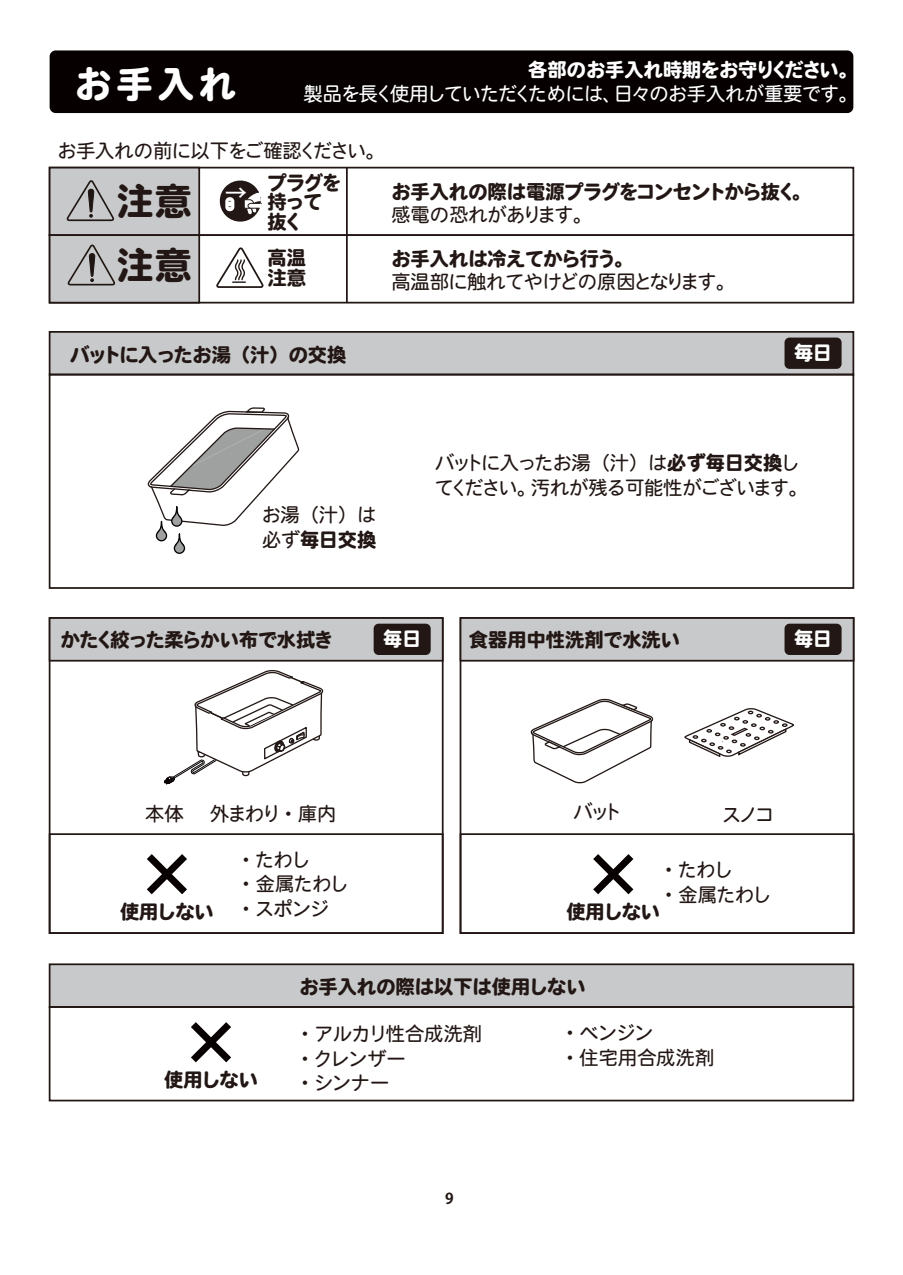
<style>
.page{position:relative;width:903px;height:1275px;background:#fff}
.page>*{position:absolute;margin:0;border:0;box-sizing:border-box;transform-origin:0 0}
.t1{font:36.75px "Heisei Maru Go Std W8";color:#fff}
.t2{font:36.75px/63.2px "Heisei Maru Go Std W8";color:#221714}
.t3{font:500 21.88px "Koz Go Pro";color:#fff}
.t4{font:19.25px/24.5px "Heisei Maru Go Std W4";letter-spacing:-.03em;color:#221714}
.t5{font:19.25px/19.2px "Heisei Maru Go Std W8";letter-spacing:-.02em;color:#221714}
.t6{font:19.25px/24.5px "Heisei Maru Go Std W4";letter-spacing:-.085em;color:#221714}
.t7{font:19.25px "Heisei Maru Go Std W4";letter-spacing:-.06em;color:#fff}
.t8{font:19.25px "Heisei Maru Go Std W8";color:#221714}
.t9{font:19.25px/24.5px "Heisei Maru Go Std W4";color:#221714}
.t10{font:19.25px "Heisei Maru Go Std W8";color:#fff}
.t11{font:19.25px "Heisei Maru Go Std W8";letter-spacing:-.045em;color:#221714}
.t12{font:19.25px/19.2px "Heisei Maru Go Std W8";letter-spacing:-.08em;color:#221714}
.t13{font:19.25px "Heisei Maru Go Std W8";letter-spacing:-.02em;color:#fff}
.t14{font:700 14.88px "Koz Go Pro";color:#221714}
.s1{font-family:"Heisei Maru Go Std W4"}
.s2{font-family:"Heisei Maru Go Std W8"}
</style>
<div class="page">
<div style="left:50px;top:50px;width:803px;height:63px;background:#060001;border-radius:6px"></div>
<div style="left:49px;top:963px;width:805px;height:45px;background:#c8c9ca;border:2px solid #221714"></div>
<div style="left:49px;top:1006px;width:805px;height:95px;border:2px solid #221714"></div>
<svg style="left:191px;top:1022px;width:40px;height:41px"></svg>
<div style="left:49px;top:331px;width:805px;height:44px;background:#c8c9ca;border:2px solid #221714"></div>
<div style="left:49px;top:374px;width:805px;height:215px;border:2px solid #221714"></div>
<svg style="left:164px;top:670px;width:159px;height:115px"></svg>
<svg style="left:530px;top:698px;width:124px;height:86px"></svg>
<div style="left:49px;top:833px;width:395px;height:101px;border:2px solid #221714"></div>
<div style="left:49px;top:617px;width:395px;height:317px;border:2px solid #221714"></div>
<svg style="left:147px;top:854px;width:40px;height:41px"></svg>
<svg style="left:593px;top:854px;width:41px;height:41px"></svg>
<div style="left:49px;top:617px;width:395px;height:45px;background:#c8c9ca;border:2px solid #221714"></div>
<div style="left:374px;top:624px;width:57px;height:31px;background:#221714;border-radius:5px"></div>
<div style="left:460px;top:833px;width:394px;height:101px;border:2px solid #221714"></div>
<div style="left:460px;top:617px;width:394px;height:317px;border:2px solid #221714"></div>
<div style="left:460px;top:617px;width:394px;height:45px;background:#c8c9ca;border:2px solid #221714"></div>
<div style="left:784px;top:624px;width:57px;height:31px;background:#221714;border-radius:5px"></div>
<div style="left:784px;top:338px;width:57px;height:31px;background:#221714;border-radius:5px"></div>
<svg style="left:684px;top:708px;width:110px;height:50px"></svg>
<svg style="left:219px;top:180px;width:43px;height:42px"></svg>
<svg style="left:216px;top:247px;width:48px;height:41px"></svg>
<div style="left:49px;top:234px;width:805px;height:69px;border:2px solid #221714"></div>
<div style="left:49px;top:167px;width:805px;height:69px;border:2px solid #221714"></div>
<hr style="left:346px;top:168px;width:2px;height:135px;background:#221714">
<div style="left:49px;top:167px;width:151px;height:69px;background:#c8c9ca;border:2px solid #221714"></div>
<div style="left:49px;top:234px;width:151px;height:69px;background:#c8c9ca;border:2px solid #221714"></div>
<svg style="left:66px;top:180px;width:48px;height:42px"></svg>
<svg style="left:67px;top:244px;width:49px;height:42px"></svg>
<div style="left:174px;top:543px;width:10px;height:10px;background:#9fa0a0;border-radius:50%"></div>
<div style="left:174px;top:543px;width:11px;height:11px;border:1px solid #040000;border-radius:50%"></div>
<svg style="left:147px;top:407px;width:153px;height:139px"></svg>
<h1 class="t1" style="left:75px;top:64px;width:163px">お手入れ</h1>
<p class="t10" style="left:528px;top:59px;width:331px">各部のお手入れ時期をお守りください。</p>
<p class="t7" style="left:303px;top:81px;width:556px">製品を長く使用していただくためには、日々のお手入れが重要です。</p>
<p class="t4" style="left:57px;top:138px;width:329px">お手入れの前に以下をご確認ください。</p>
<h1 class="t2" style="left:117px;top:171px;width:76px">注意注意</h1>
<p class="t12" style="left:268px;top:174px;width:75px">プラグを持って抜く</p>
<p class="t3" style="left:225px;top:179px;width:23px">→</p>
<p class="t5" style="left:268px;top:249px;width:40px">高温注意</p>
<p class="t5" style="left:391px;top:183px;width:421px">お手入れの際は電源プラグをコンセントから抜く。</p>
<p class="t9" style="left:391px;top:203px;width:202px">感電の恐れがあります。</p>
<p class="t5" style="left:391px;top:250px;width:244px">お手入れは冷えてから行う。</p>
<p class="t4" style="left:391px;top:270px;width:345px">高温部に触れてやけどの原因となります。</p>
<p class="t11" style="left:70px;top:344px;width:278px">バットに入ったお湯（汁）の交換</p>
<p class="t13" style="left:794px;top:342px;width:40px">毎日</p>
<p class="t4" style="left:262px;top:503px;width:116px">お湯（汁）は</p>
<p class="t5" style="left:262px;top:530px;width:116px"><span class="s1">必ず</span>毎日交換</p>
<p class="t6" style="left:434px;top:451px;width:375px">バットに入ったお湯（汁）は<span class="s2">必ず毎日交換</span>してください。汚れが残る可能性がございます。</p>
<p class="t5" style="left:61px;top:631px;width:274px">かたく絞った柔らかい布で水拭き</p>
<p class="t13" style="left:383px;top:628px;width:40px">毎日</p>
<p class="t13" style="left:794px;top:628px;width:40px">毎日</p>
<p class="t8" style="left:469px;top:629px;width:213px">食器用中性洗剤で水洗い</p>
<p class="t4" style="left:145px;top:801px;width:193px">本体 　外まわり・庫内</p>
<p class="t4" style="left:573px;top:800px;width:51px">バット</p>
<p class="t4" style="left:722px;top:803px;width:54px">スノコ</p>
<p class="t4" style="left:237px;top:848px;width:114px">・たわし<br>・金属たわし</p>
<p class="t5" style="left:120px;top:902px;width:211px">使用しない <span class="s1">・スポンジ</span></p>
<p class="t5" style="left:566px;top:902px;width:95px">使用しない</p>
<p class="t4" style="left:659px;top:858px;width:114px">・たわし<br>・金属たわし</p>
<p class="t5" style="left:164px;top:1070px;width:95px">使用しない</p>
<p class="t8" style="left:299px;top:976px;width:288px">お手入れの際は以下は使用しない</p>
<p class="t4" style="left:295px;top:1022px;width:188px">・アルカリ性合成洗剤・クレンザー<br>・シンナー</p>
<p class="t9" style="left:560px;top:1021px;width:155px">・ベンジン<br>・住宅用合成洗剤</p>
<p class="t14" style="left:445px;top:1189px;width:10px">9</p>
</div>
